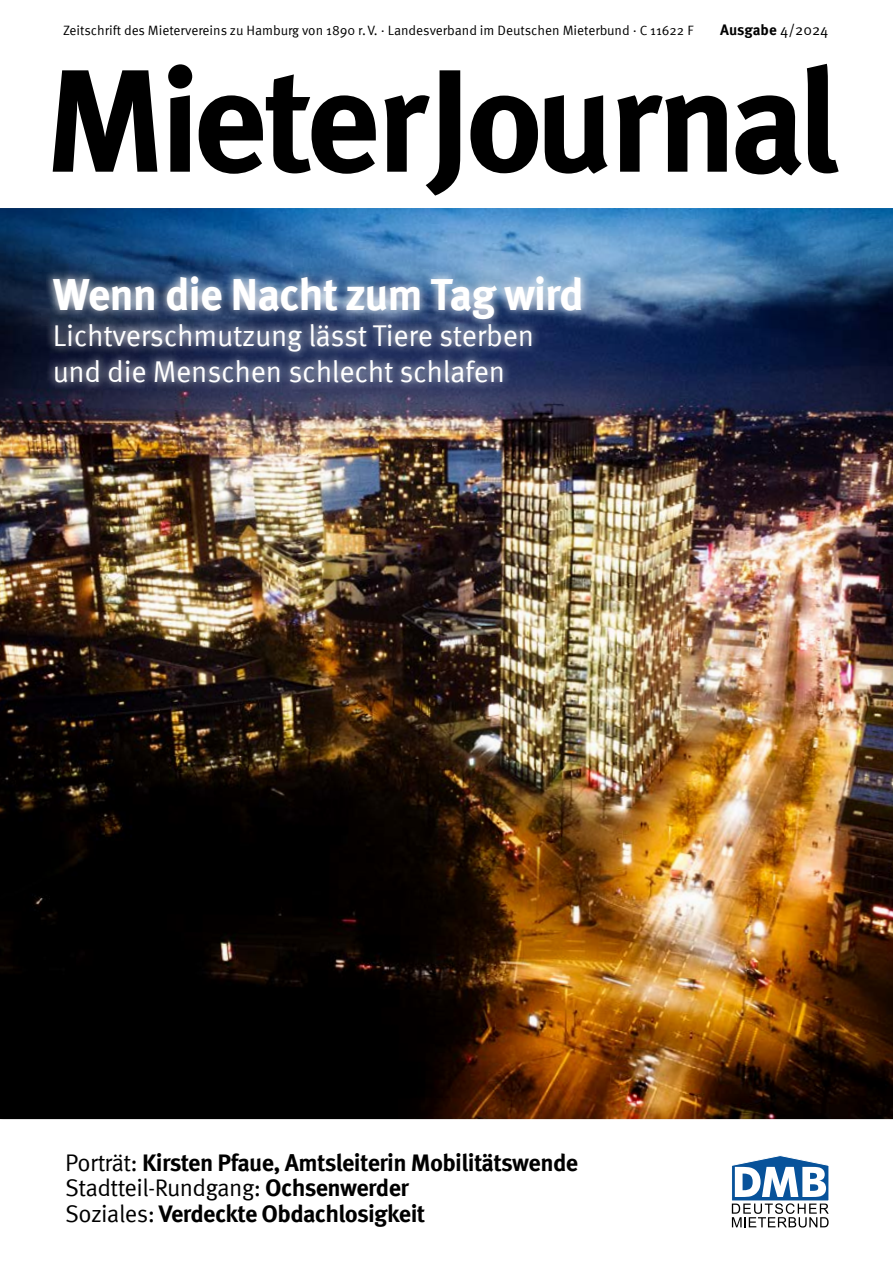
<style>
.page{position:relative;width:893px;height:1263px;background:#fff}
.page>*{position:absolute;margin:0;border:0;box-sizing:border-box;transform-origin:0 0}
.Headline_Kleiner{font:700 45px "Meta Pro";letter-spacing:-.025em;color:#fff}
.Dachzeile{font:30px/36px "Meta Pro";letter-spacing:-.01em;color:#fff}
.Teaser{font:700 24px "Meta Pro";letter-spacing:-.025em;color:#000}
.Teaser-2{font:24px "Meta Pro";letter-spacing:-.025em;color:#000}
.t1{font:700 15px "Meta Pro";letter-spacing:-.005em;color:#000}
.t2{font:13.5px "Meta Pro";letter-spacing:-.005em;color:#000}
.s1{font-weight:400}
.s2{font-weight:700}
</style>
<div class="page">
<img style="left:0;top:208px;width:893px;height:911px">
<svg style="left:53px;top:64px;width:786px;height:132px"></svg>
<svg style="left:731px;top:1155px;width:98px;height:72px"></svg>
<svg style="left:43px;top:268px;width:547px;height:123px;background:#516283"></svg>
<p class="t2" style="left:63px;top:20px;width:632px">Zeitschrift des Mietervereins zu Hamburg von 1890 r.V. · Landesverband im Deutschen Mieterbund · C 11622 F</p>
<p class="t1" style="left:720px;top:18px;width:110px">Ausgabe <span class="s1">4/2024</span></p>
<p class="Headline_Kleiner" style="left:53px;top:259px;width:533px">Wenn die Nacht zum Tag wird</p>
<p class="Dachzeile" style="left:53px;top:316px;width:483px">Lichtverschmutzung lässt Tiere sterben und die Menschen schlecht schlafen</p>
<p class="Teaser" style="left:65px;top:1144px;width:514px"><span class="s1">Porträt:</span> Kirsten Pfaue, Amtsleiterin Mobilitätswende</p>
<p class="Teaser-2" style="left:65px;top:1170px;width:345px">Stadtteil-Rundgang: <span class="s2">Ochsenwerder</span></p>
<p class="Teaser" style="left:65px;top:1195px;width:362px"><span class="s1">Soziales:</span> Verdeckte Obdachlosigkeit</p>
</div>
